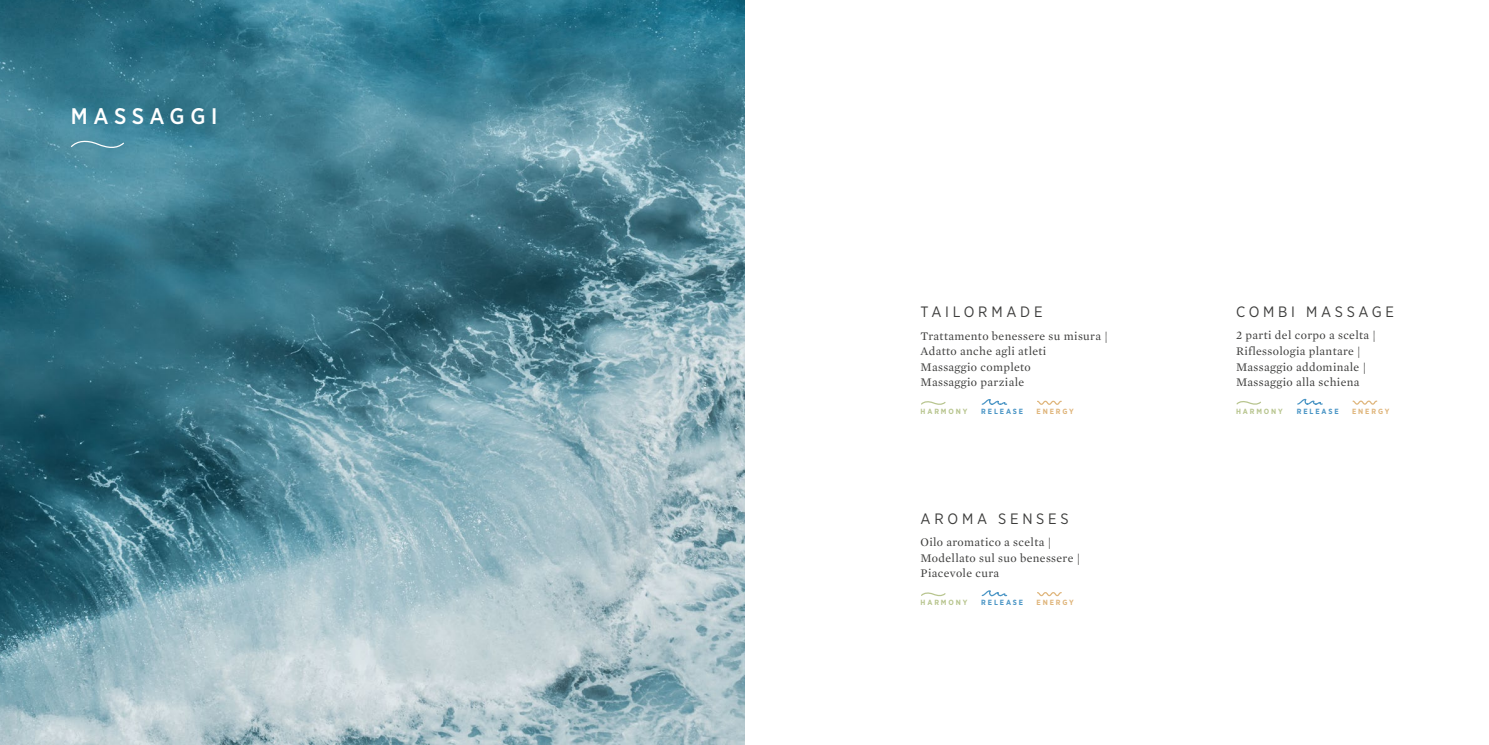
<style>
.page{position:relative;width:1489px;height:745px;background:#fff}
.page>*{position:absolute;margin:0;border:0;box-sizing:border-box;transform-origin:0 0}
.t1{font:500 22.5px "Gotham Narrow";letter-spacing:.24em;color:#fff}
.t2{font:15px "Gotham Narrow";letter-spacing:.25em;color:#3c3c3b}
.t3{font:11.88px/15.6px "Mercury Text G1";letter-spacing:.03em;color:#3c3c3b}
.t4{font:700 7.5px "Gotham Narrow";letter-spacing:.25em;color:#b8c58f}
.t5{font:700 7.5px "Gotham Narrow";letter-spacing:.25em;color:#4a95c5}
.t6{font:700 7.5px "Gotham Narrow";letter-spacing:.25em;color:#dfb57b}
</style>
<div class="page">
<svg style="left:1037px;top:400px;width:25px;height:5px"></svg>
<svg style="left:921px;top:401px;width:25px;height:4px"></svg>
<svg style="left:981px;top:399px;width:27px;height:6px"></svg>
<svg style="left:1352px;top:400px;width:25px;height:5px"></svg>
<svg style="left:1236px;top:401px;width:25px;height:4px"></svg>
<svg style="left:1297px;top:398px;width:26px;height:7px"></svg>
<svg style="left:1037px;top:592px;width:25px;height:4px"></svg>
<svg style="left:921px;top:592px;width:25px;height:5px"></svg>
<svg style="left:981px;top:590px;width:27px;height:6px"></svg>
<img style="left:0;top:0;width:744px;height:744px">
<div style="left:64px;top:133px;width:67px;height:22px;background:#4e91a6"></div>
<svg style="left:70px;top:140px;width:54px;height:8px"></svg>
<h1 class="t1" style="left:71px;top:102px;width:148px">MASSAGGI</h1>
<p class="t2" style="left:920px;top:302px;width:123px">TAILORMADE</p>
<p class="t3" style="left:920px;top:327px;width:189px">Trattamento benessere su misura |<br>Adatto anche agli atleti<br>Massaggio completo<br>Massaggio parziale</p>
<p class="t2" style="left:1235px;top:302px;width:159px">COMBI MASSAGE</p>
<p class="t3" style="left:1235px;top:327px;width:141px">2 parti del corpo a scelta |<br>Riflessologia plantare |<br>Massaggio addominale |<br>Massaggio alla schiena</p>
<p class="t4" style="left:920px;top:406px;width:48px">HARMONY</p>
<p class="t5" style="left:981px;top:406px;width:43px">RELEASE</p>
<p class="t6" style="left:1036px;top:406px;width:39px">ENERGY</p>
<p class="t4" style="left:1235px;top:406px;width:48px">HARMONY</p>
<p class="t5" style="left:1296px;top:406px;width:43px">RELEASE</p>
<p class="t6" style="left:1351px;top:406px;width:39px">ENERGY</p>
<p class="t2" style="left:920px;top:509px;width:150px">AROMA SENSES</p>
<p class="t3" style="left:920px;top:533px;width:161px">Oilo aromatico a scelta |<br>Modellato sul suo benessere |<br>Piacevole cura</p>
<p class="t4" style="left:920px;top:597px;width:48px">HARMONY</p>
<p class="t5" style="left:981px;top:597px;width:43px">RELEASE</p>
<p class="t6" style="left:1036px;top:597px;width:39px">ENERGY</p>
</div>
